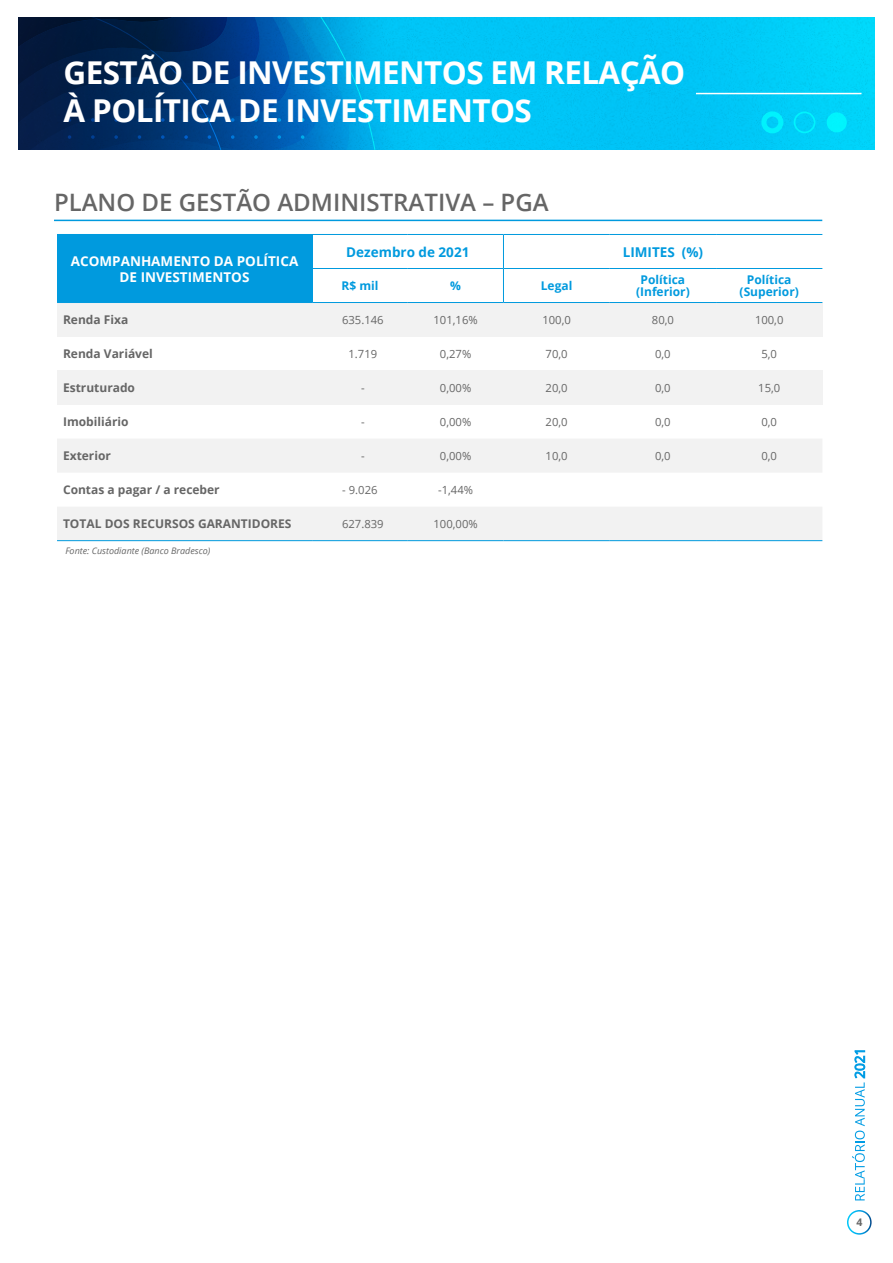
<style>
.page{position:relative;width:893px;height:1263px;background:#fff}
.page>*{position:absolute;margin:0;border:0;box-sizing:border-box;transform-origin:0 0}
.t1{font:700 31.5px/37.8px "Open Sans";letter-spacing:-.02em;color:#fff}
.t2{font:600 24px "Open Sans";color:#666}
.t3{font:700 13.5px/16.2px "Open Sans";color:#fff;text-align:center}
.t4{font:700 13.5px "Open Sans";color:#009ade}
.t5{font:700 12px "Open Sans";color:#666}
.t6{font:700 12px/12px "Open Sans";color:#009ade;text-align:center}
.t7{font:11.25px "Open Sans";color:#666}
.t8{font:700 10.5px "Open Sans";color:#666}
.t9{font:italic 9px "Open Sans";color:#666}
</style>
<div class="page">
<img style="left:345px;top:18px;width:530px;height:132px">
<svg style="left:18px;top:18px;width:327px;height:132px;background:#003e79"></svg>
<div style="left:761px;top:111px;width:22px;height:22px;border:5px solid #fff;border-radius:50%"></div>
<div style="left:794px;top:112px;width:21px;height:21px;border:2px solid #fff;border-radius:50%"></div>
<div style="left:827px;top:112px;width:20px;height:20px;background:#00f4fd;border-radius:50%"></div>
<svg style="left:847px;top:1210px;width:25px;height:25px"></svg>
<svg style="left:852px;top:1050px;width:13px;height:150px"></svg>
<hr style="left:696px;top:93px;width:165px;height:1px;background:#fff">
<div style="left:57px;top:234px;width:255px;height:68px;background:#009ade"></div>
<div style="left:57px;top:302px;width:255px;height:34px;background:#f2f2f2"></div>
<div style="left:312px;top:302px;width:96px;height:34px;background:#f2f2f2"></div>
<div style="left:408px;top:302px;width:95px;height:34px;background:#f2f2f2"></div>
<div style="left:503px;top:302px;width:107px;height:34px;background:#f2f2f2"></div>
<div style="left:610px;top:302px;width:106px;height:34px;background:#f2f2f2"></div>
<div style="left:716px;top:302px;width:106px;height:34px;background:#f2f2f2"></div>
<div style="left:57px;top:371px;width:255px;height:34px;background:#f2f2f2"></div>
<div style="left:312px;top:371px;width:96px;height:34px;background:#f2f2f2"></div>
<div style="left:408px;top:371px;width:95px;height:34px;background:#f2f2f2"></div>
<div style="left:503px;top:371px;width:107px;height:34px;background:#f2f2f2"></div>
<div style="left:610px;top:371px;width:106px;height:34px;background:#f2f2f2"></div>
<div style="left:716px;top:371px;width:106px;height:34px;background:#f2f2f2"></div>
<svg style="left:57px;top:439px;width:765px;height:101px;fill:#f2f2f2"></svg>
<hr style="left:57px;top:302px;width:255px;height:1px;background:#009ade">
<hr style="left:312px;top:234px;width:96px;height:1px;background:#009ade">
<hr style="left:408px;top:234px;width:95px;height:1px;background:#009ade">
<hr style="left:503px;top:234px;width:107px;height:1px;background:#009ade">
<hr style="left:610px;top:234px;width:106px;height:1px;background:#009ade">
<hr style="left:716px;top:234px;width:106px;height:1px;background:#009ade">
<hr style="left:312px;top:268px;width:96px;height:1px;background:#009ade">
<hr style="left:408px;top:268px;width:95px;height:1px;background:#009ade">
<hr style="left:503px;top:268px;width:107px;height:1px;background:#009ade">
<hr style="left:610px;top:268px;width:106px;height:1px;background:#009ade">
<hr style="left:716px;top:268px;width:106px;height:1px;background:#009ade">
<hr style="left:312px;top:302px;width:96px;height:1px;background:#009ade">
<hr style="left:408px;top:302px;width:95px;height:1px;background:#009ade">
<hr style="left:503px;top:302px;width:107px;height:1px;background:#009ade">
<hr style="left:610px;top:302px;width:106px;height:1px;background:#009ade">
<hr style="left:716px;top:302px;width:106px;height:1px;background:#009ade">
<hr style="left:503px;top:235px;width:1px;height:33px;background:#009ade">
<hr style="left:503px;top:269px;width:1px;height:33px;background:#009ade">
<hr style="left:57px;top:540px;width:255px;height:1px;background:#009ade">
<hr style="left:312px;top:540px;width:96px;height:1px;background:#009ade">
<hr style="left:408px;top:540px;width:95px;height:1px;background:#009ade">
<hr style="left:503px;top:540px;width:107px;height:1px;background:#009ade">
<hr style="left:610px;top:540px;width:106px;height:1px;background:#009ade">
<hr style="left:716px;top:540px;width:106px;height:1px;background:#009ade">
<hr style="left:54px;top:220px;width:768px;height:1px;background:#009ade">
<h1 class="t1" style="left:64px;top:53px;width:623px">GESTÃO DE INVESTIMENTOS EM RELAÇÃO<br>À POLÍTICA DE INVESTIMENTOS</h1>
<h2 class="t2" style="left:54px;top:185px;width:496px">PLANO DE GESTÃO ADMINISTRATIVA – PGA</h2>
<p class="t3" style="left:71px;top:252px;width:229px">ACOMPANHAMENTO DA POLÍTICA<br>DE INVESTIMENTOS</p>
<p class="t4" style="left:346px;top:242px;width:125px">Dezembro de 2021</p>
<p class="t4" style="left:623px;top:242px;width:82px">LIMITES (%)</p>
<p class="t6" style="left:341px;top:279px;width:38px">R$ mil</p>
<p class="t6" style="left:450px;top:279px;width:12px">%</p>
<p class="t6" style="left:541px;top:279px;width:33px">Legal</p>
<p class="t6" style="left:636px;top:273px;width:55px">Política (Inferior)</p>
<p class="t6" style="left:740px;top:273px;width:61px">Política (Superior)</p>
<p class="t5" style="left:63px;top:311px;width:67px">Renda Fixa</p>
<p class="t7" style="left:342px;top:312px;width:43px">635.146</p>
<p class="t7" style="left:434px;top:312px;width:46px">101,16%</p>
<p class="t7" style="left:542px;top:312px;width:30px">100,0</p>
<p class="t7" style="left:652px;top:312px;width:24px">80,0</p>
<p class="t7" style="left:755px;top:312px;width:30px">100,0</p>
<p class="t5" style="left:63px;top:345px;width:91px">Renda Variável</p>
<p class="t7" style="left:348px;top:346px;width:30px">1.719</p>
<p class="t7" style="left:440px;top:346px;width:33px">0,27%</p>
<p class="t7" style="left:546px;top:346px;width:24px">70,0</p>
<p class="t7" style="left:655px;top:346px;width:17px">0,0</p>
<p class="t7" style="left:761px;top:346px;width:17px">5,0</p>
<p class="t5" style="left:63px;top:379px;width:74px">Estruturado</p>
<p class="t7" style="left:361px;top:380px;width:5px">-</p>
<p class="t7" style="left:440px;top:380px;width:33px">0,00%</p>
<p class="t7" style="left:546px;top:380px;width:24px">20,0</p>
<p class="t7" style="left:655px;top:380px;width:17px">0,0</p>
<p class="t7" style="left:758px;top:380px;width:24px">15,0</p>
<p class="t5" style="left:63px;top:413px;width:67px">Imobiliário</p>
<p class="t7" style="left:361px;top:414px;width:5px">-</p>
<p class="t7" style="left:440px;top:414px;width:33px">0,00%</p>
<p class="t7" style="left:546px;top:414px;width:24px">20,0</p>
<p class="t7" style="left:655px;top:414px;width:17px">0,0</p>
<p class="t7" style="left:761px;top:414px;width:17px">0,0</p>
<p class="t5" style="left:63px;top:447px;width:49px">Exterior</p>
<p class="t7" style="left:361px;top:448px;width:5px">-</p>
<p class="t7" style="left:440px;top:448px;width:33px">0,00%</p>
<p class="t7" style="left:546px;top:448px;width:24px">10,0</p>
<p class="t7" style="left:655px;top:448px;width:17px">0,0</p>
<p class="t7" style="left:761px;top:448px;width:17px">0,0</p>
<p class="t5" style="left:63px;top:481px;width:158px">Contas a pagar / a receber</p>
<p class="t7" style="left:342px;top:482px;width:37px">- 9.026</p>
<p class="t7" style="left:438px;top:482px;width:36px">-1,44%</p>
<p class="t5" style="left:63px;top:515px;width:230px">TOTAL DOS RECURSOS GARANTIDORES</p>
<p class="t7" style="left:342px;top:516px;width:43px">627.839</p>
<p class="t7" style="left:434px;top:516px;width:46px">100,00%</p>
<p class="t9" style="left:65px;top:544px;width:147px">Fonte: Custodiante (Banco Bradesco)</p>
<p class="t8" style="left:856px;top:1215px;width:7px">4</p>
</div>
